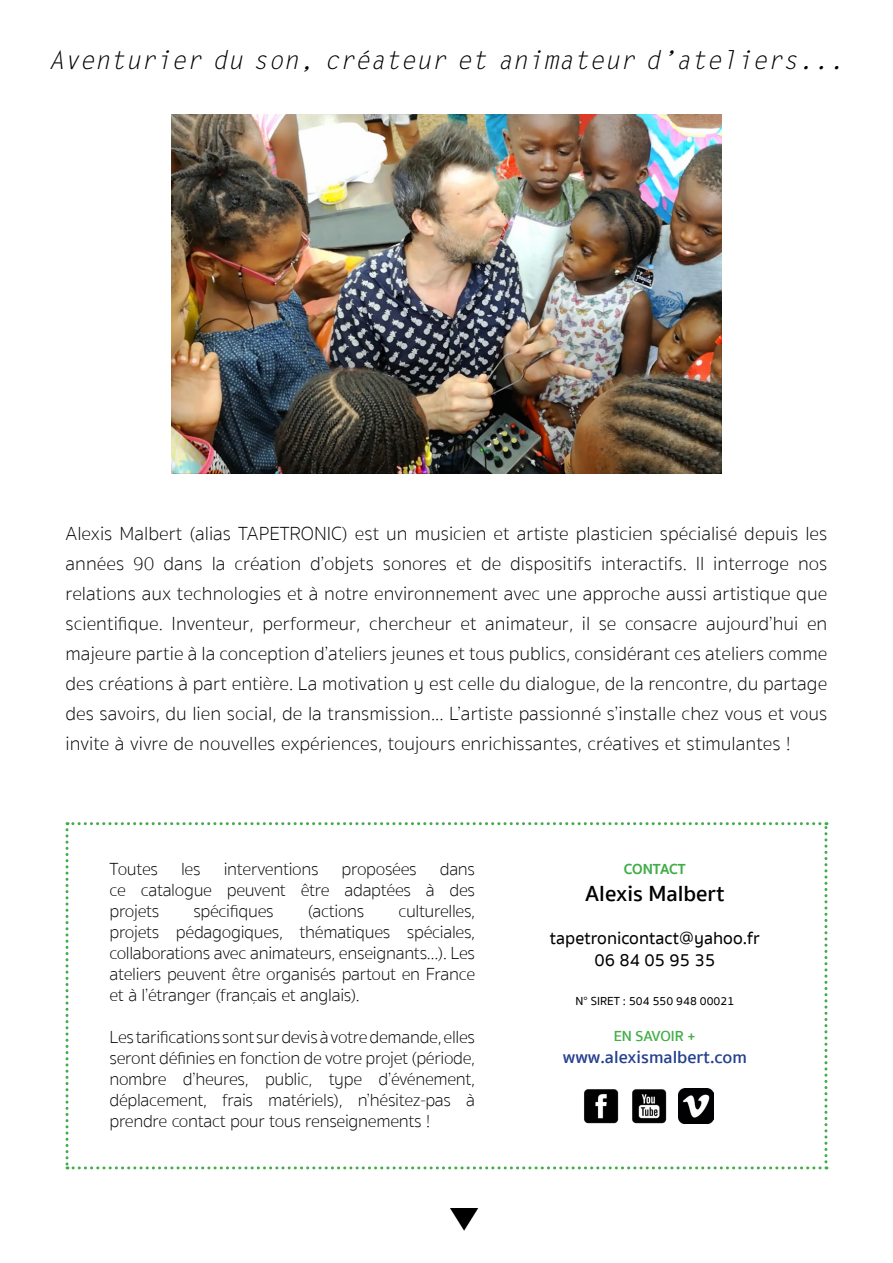
<style>
.page{position:relative;width:893px;height:1263px;background:#fff}
.page>*{position:absolute;margin:0;border:0;box-sizing:border-box;transform-origin:0 0}
.t1{font:italic 25.5px "Letter Gothic Std";color:#000}
.t2{font:600 22.5px "Sukhumvit Set";color:#000}
.t3{font:100 19.5px/30px "Sukhumvit Set";color:#000;text-align:justify}
.t4{font:100 18px/21px "Sukhumvit Set";letter-spacing:-.02em;color:#000;text-align:justify}
.t5{font:500 18px/21.6px "Sukhumvit Set";color:#000;text-align:center}
.t6{font:600 18px "Sukhumvit Set";color:#25408f}
.t7{font:600 15px "Sukhumvit Set";letter-spacing:-.005em;color:#41ad49}
.t8{font:700 15px "Sukhumvit Set";letter-spacing:-.01em;color:#41ad49}
.t9{font:500 12px "Sukhumvit Set";color:#000}
</style>
<div class="page">
<svg style="left:66px;top:822px;width:761px;height:347px"></svg>
<img style="left:171px;top:115px;width:551px;height:359px">
<img style="left:450px;top:1208px;width:29px;height:23px">
<img style="left:584px;top:1089px;width:35px;height:35px">
<img style="left:631px;top:1089px;width:35px;height:35px">
<img style="left:679px;top:1089px;width:35px;height:35px">
<h1 class="t1" style="left:49px;top:45px;width:797px">Aventurier du son, créateur et animateur d’ateliers...</h1>
<p class="t3" style="left:66px;top:519px;width:763px">Alexis Malbert (alias TAPETRONIC) est un musicien et artiste plasticien spécialisé depuis les années 90 dans la création d’objets sonores et de dispositifs interactifs. Il interroge nos relations aux technologies et à notre environnement avec une approche aussi artistique que scientifique. Inventeur, performeur, chercheur et animateur, il se consacre aujourd’hui en majeure partie à la conception d’ateliers jeunes et tous publics, considérant ces ateliers comme des créations à part entière. La motivation y est celle du dialogue, de la rencontre, du partage des savoirs, du lien social, de la transmission... L’artiste passionné s’installe chez vous et vous invite à vivre de nouvelles expériences, toujours enrichissantes, créatives et stimulantes !</p>
<p class="t4" style="left:109px;top:858px;width:50px">Toutes</p>
<p class="t4" style="left:181px;top:858px;width:21px">les</p>
<p class="t4" style="left:224px;top:858px;width:96px">interventions</p>
<p class="t4" style="left:342px;top:858px;width:77px">proposées</p>
<p class="t4" style="left:109px;top:858px;width:367px;text-indent:330px">dans ce catalogue peuvent être adaptées à des projets</p>
<p class="t4" style="left:193px;top:900px;width:82px">spécifiques</p>
<p class="t4" style="left:308px;top:900px;width:58px">(actions</p>
<p class="t4" style="left:109px;top:900px;width:367px;text-indent:289px">culturelles, projets pédagogiques, thématiques spéciales, collaborations avec animateurs, enseignants…). Les ateliers peuvent être organisés partout en France et à l’étranger (français et anglais).</p>
<p class="t4" style="left:109px;top:1026px;width:367px">Les tarifications sont sur devis à votre demande, elles seront définies en fonction de votre projet (période, nombre d’heures, public, type d’événement, déplacement, frais matériels), n’hésitez-pas à prendre contact pour tous renseignements !</p>
<p class="t8" style="left:624px;top:857px;width:63px">CONTACT</p>
<p class="t2" style="left:585px;top:877px;width:141px">Alexis Malbert</p>
<p class="t5" style="left:550px;top:928px;width:211px">tapetronicontact@yahoo.fr<br>06 84 05 95 35</p>
<p class="t9" style="left:575px;top:993px;width:160px">N° SIRET : 504 550 948 00021</p>
<p class="t7" style="left:614px;top:1025px;width:84px">EN SAVOIR +</p>
<p class="t6" style="left:563px;top:1044px;width:186px">www.alexismalbert.com</p>
</div>
